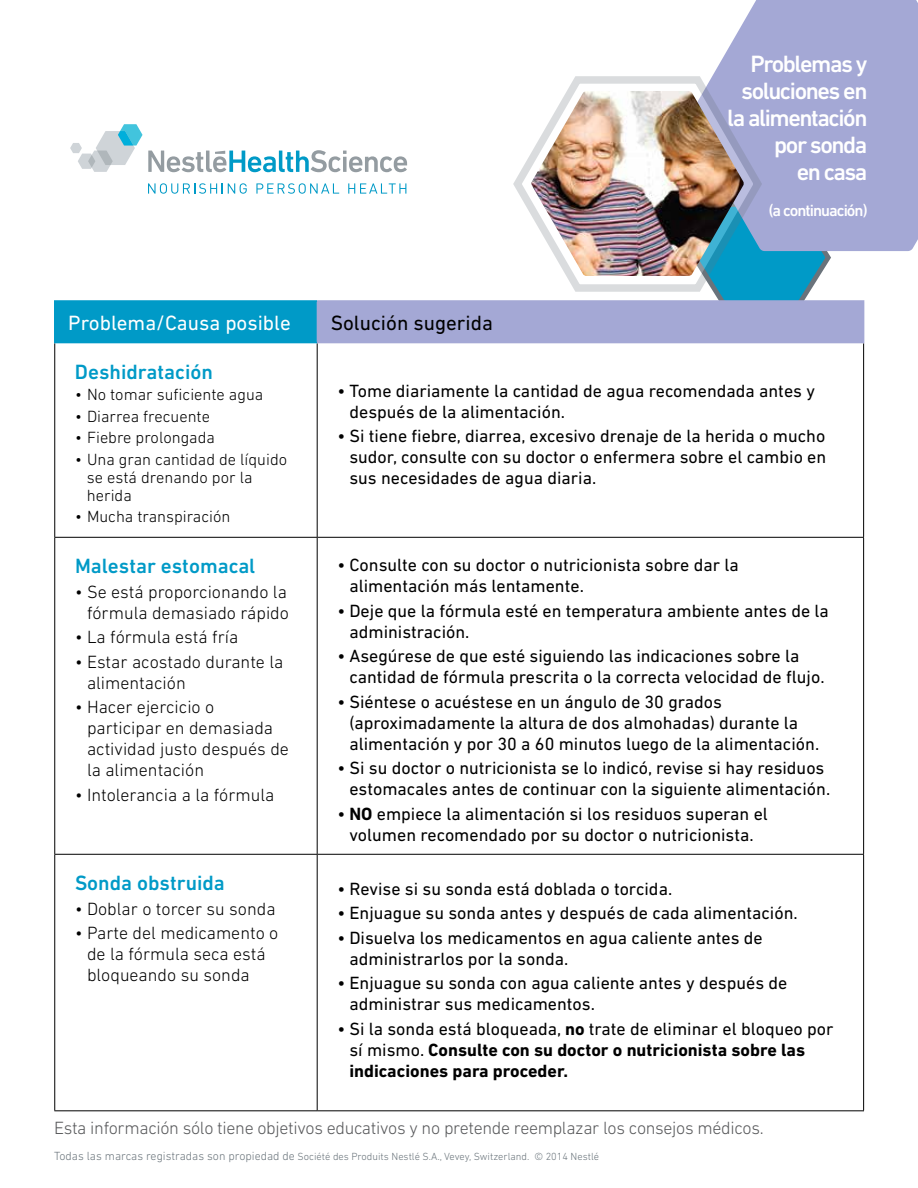
<style>
.page{position:relative;width:918px;height:1188px;background:#fff}
.page>*{position:absolute;margin:0;border:0;box-sizing:border-box;transform-origin:0 0}
.t1{font:500 24px/27px "DIN Next LT Pro";letter-spacing:-.06em;color:#fff;text-align:right}
.t2{font:500 21px "DIN Next LT Pro";color:#009ac7}
.t3{font:21px "DIN Next LT Pro";color:#fff}
.t4{font:21px "DIN Next LT Pro";color:#000}
.t5{font:18px/21px "DIN Next LT Pro";color:#000}
.t6{font:300 18px/21px "DIN Next LT Pro";color:#000}
.t7{font:700 18px/21px "DIN Next LT Pro";color:#000}
.t8{font:300 18px "DIN Next LT Pro";letter-spacing:-.02em;color:#58595b}
.t9{font:300 16.5px/18px "DIN Next LT Pro";color:#000}
.t10{font:500 16.5px "DIN Next LT Pro";letter-spacing:-.06em;color:#fff}
.t11{font:300 10.5px "DIN Next LT Pro";color:#6a747b}
.s1{font-weight:700}
.s2{font-weight:400}
.s3{font-size:12px}
</style>
<div class="page">
<svg style="left:714px;top:251px;width:117px;height:49px"></svg>
<div style="left:713px;top:0;width:205px;height:251px;background:#a4a8d5"></div>
<svg style="left:513px;top:75px;width:251px;height:218px"></svg>
<img style="left:531px;top:91px;width:213px;height:185px">
<svg style="left:148px;top:150px;width:259px;height:22px"></svg>
<svg style="left:70px;top:124px;width:72px;height:48px"></svg>
<svg style="left:148px;top:183px;width:99px;height:11px"></svg>
<svg style="left:256px;top:183px;width:83px;height:11px"></svg>
<svg style="left:348px;top:183px;width:58px;height:11px"></svg>
<div style="left:55px;top:301px;width:262px;height:42px;background:#009ac7"></div>
<div style="left:317px;top:301px;width:547px;height:42px;background:#a4a8d5"></div>
<hr style="left:54px;top:343px;width:1px;height:194px;background:#000">
<hr style="left:317px;top:343px;width:1px;height:194px;background:#000">
<hr style="left:863px;top:343px;width:1px;height:194px;background:#000">
<hr style="left:54px;top:537px;width:263px;height:1px;background:#000">
<hr style="left:54px;top:538px;width:1px;height:316px;background:#000">
<hr style="left:317px;top:537px;width:547px;height:1px;background:#000">
<hr style="left:317px;top:538px;width:1px;height:316px;background:#000">
<hr style="left:863px;top:538px;width:1px;height:316px;background:#000">
<hr style="left:54px;top:854px;width:263px;height:1px;background:#000">
<hr style="left:54px;top:855px;width:1px;height:255px;background:#000">
<hr style="left:317px;top:854px;width:547px;height:1px;background:#000">
<hr style="left:317px;top:855px;width:1px;height:255px;background:#000">
<hr style="left:863px;top:855px;width:1px;height:255px;background:#000">
<hr style="left:54px;top:1110px;width:263px;height:1px;background:#000">
<hr style="left:317px;top:1110px;width:547px;height:1px;background:#000">
<hr style="left:54px;top:300px;width:263px;height:2px;background:#009ac7">
<hr style="left:54px;top:302px;width:2px;height:40px;background:#009ac7">
<hr style="left:54px;top:342px;width:263px;height:1px;background:#009ac7">
<hr style="left:317px;top:300px;width:547px;height:2px;background:#a4a8d5">
<h1 class="t1" style="left:727px;top:50px;width:142px">Problemas y soluciones en la alimentación por sonda<br>en casa</h1>
<p class="t10" style="left:769px;top:201px;width:100px">(a continuación)</p>
<p class="t3" style="left:68px;top:310px;width:224px">Problema/Causa posible</p>
<p class="t4" style="left:331px;top:310px;width:164px">Solución sugerida</p>
<p class="t2" style="left:75px;top:359px;width:139px">Deshidratación</p>
<p class="t9" style="left:75px;top:385px;width:190px">• No tomar suficiente agua</p>
<p class="t9" style="left:75px;top:407px;width:137px">• Diarrea frecuente</p>
<p class="t9" style="left:75px;top:428px;width:141px">• Fiebre prolongada</p>
<p class="t9" style="left:87px;top:450px;width:202px;text-indent:-12px">• Una gran cantidad de líquido se está drenando por la herida</p>
<p class="t9" style="left:75px;top:507px;width:157px">• Mucha transpiración</p>
<p class="t5" style="left:349px;top:380px;width:467px;text-indent:-12px">• Tome diariamente la cantidad de agua recomendada antes y después de la alimentación.</p>
<p class="t5" style="left:349px;top:425px;width:478px;text-align:justify;text-indent:-12px">• Si tiene fiebre, diarrea, excesivo drenaje de la herida o mucho sudor, consulte con su doctor o enfermera sobre el cambio en sus necesidades de agua diaria.</p>
<p class="t2" style="left:75px;top:554px;width:182px">Malestar estomacal</p>
<p class="t6" style="left:75px;top:581px;width:216px;text-align:right">• Se está proporcionando la fórmula demasiado rápido</p>
<p class="t6" style="left:75px;top:627px;width:165px">• La fórmula está fría</p>
<p class="t6" style="left:87px;top:651px;width:198px;text-indent:-12px">• Estar acostado durante la alimentación</p>
<p class="t6" style="left:87px;top:697px;width:203px;text-indent:-12px">• Hacer ejercicio o participar en demasiada actividad justo después de la alimentación</p>
<p class="t6" style="left:75px;top:784px;width:201px">• Intolerancia a la fórmula</p>
<p class="t2" style="left:75px;top:871px;width:151px">Sonda obstruida</p>
<p class="t6" style="left:75px;top:898px;width:202px">• Doblar o torcer su sonda</p>
<p class="t6" style="left:87px;top:922px;width:193px;text-indent:-12px">• Parte del medicamento o de la fórmula seca está bloqueando su sonda</p>
<p class="t5" style="left:349px;top:554px;width:391px;text-indent:-12px">• Consulte con su doctor o nutricionista sobre dar la alimentación más lentamente.</p>
<p class="t5" style="left:349px;top:600px;width:481px;text-indent:-12px">• Deje que la fórmula esté en temperatura ambiente antes de la administración.</p>
<p class="t5" style="left:349px;top:645px;width:477px;text-indent:-12px">• Asegúrese de que esté siguiendo las indicaciones sobre la cantidad de fórmula prescrita o la correcta velocidad de flujo.</p>
<p class="t5" style="left:349px;top:691px;width:471px;text-indent:-12px">• Siéntese o acuéstese en un ángulo de 30 grados (aproximadamente la altura de dos almohadas) durante la alimentación y por 30 a 60 minutos luego de la alimentación.</p>
<p class="t5" style="left:349px;top:757px;width:482px;text-indent:-12px">• Si su doctor o nutricionista se lo indicó, revise si hay residuos estomacales antes de continuar con la siguiente alimentación.</p>
<p class="t5" style="left:337px;top:803px;width:432px;text-align:center">• <span class="s1">NO</span> empiece la alimentación si los residuos superan el volumen recomendado por su doctor o nutricionista.</p>
<p class="t5" style="left:337px;top:878px;width:336px">• Revise si su sonda está doblada o torcida.</p>
<p class="t5" style="left:337px;top:902px;width:462px">• Enjuague su sonda antes y después de cada alimentación.</p>
<p class="t5" style="left:349px;top:927px;width:415px;text-indent:-12px">• Disuelva los medicamentos en agua caliente antes de administrarlos por la sonda.</p>
<p class="t5" style="left:349px;top:973px;width:439px;text-indent:-12px">• Enjuague su sonda con agua caliente antes y después de administrar sus medicamentos.</p>
<p class="t7" style="left:349px;top:1018px;width:486px;text-indent:-12px"><span class="s2">• Si la sonda está bloqueada,</span> no <span class="s2">trate de eliminar el bloqueo por sí mismo.</span> Consulte con su doctor o nutricionista sobre las indicaciones para proceder.</p>
<p class="t8" style="left:54px;top:1118px;width:711px">Esta información sólo tiene objetivos educativos y no pretende reemplazar los consejos médicos.</p>
<p class="t11" style="left:54px;top:1150px;width:547px"><span class="s3">Todas las marcas registradas son propiedad de</span> Société des Produits Nestlé S.A., Vevey, Switzerland. © 2014 Nestlé</p>
</div>
